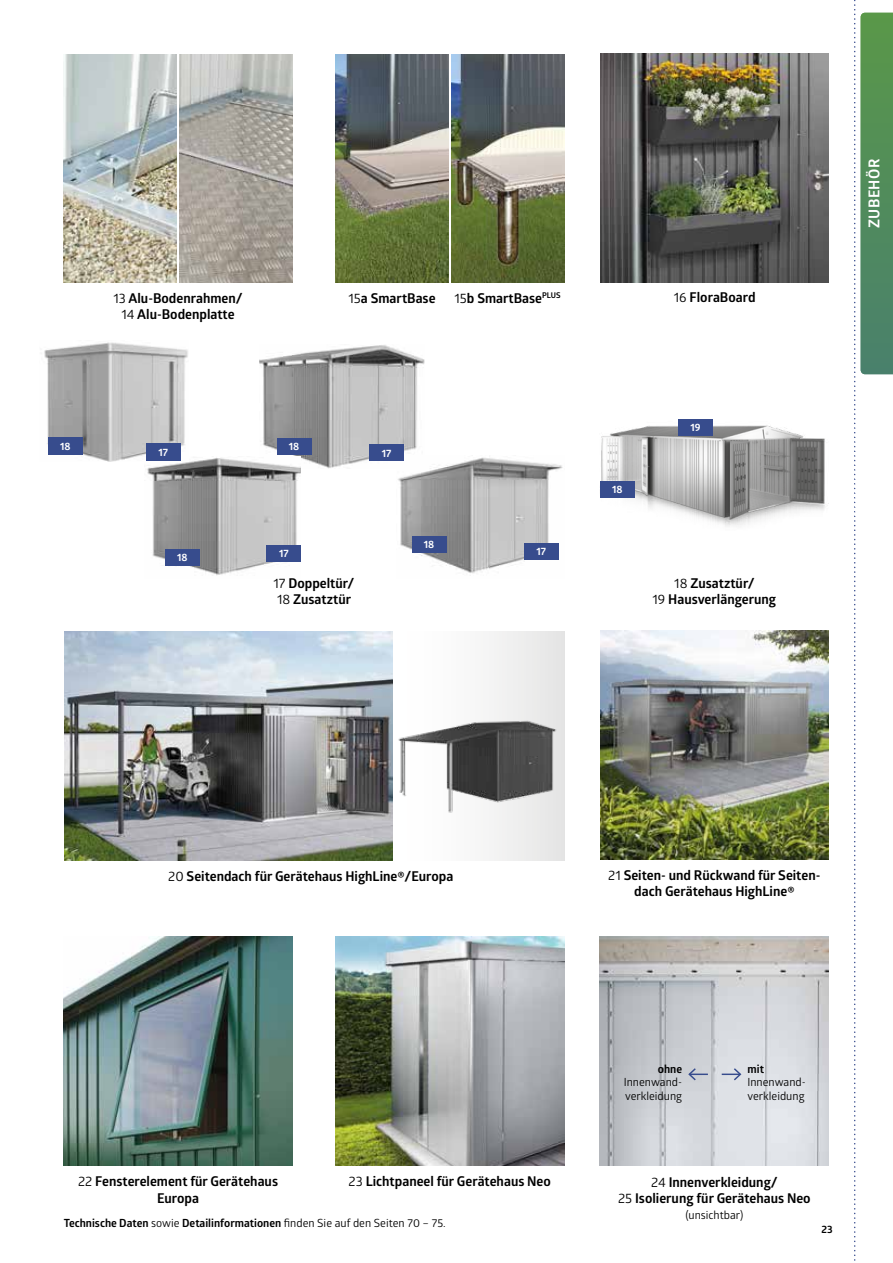
<style>
.page{position:relative;width:893px;height:1263px;background:#fff}
.page>*{position:absolute;margin:0;border:0;box-sizing:border-box;transform-origin:0 0}
.t1{font:700 15px "Glober";color:#fff}
.t2{font:700 13.5px/16.5px "Glober";color:#000;text-align:center}
.t3{font:700 11.25px "Glober";color:#000}
.t4{font:11.25px/13.5px "Glober";color:#000}
.t5{font:700 10.5px "Glober";color:#fff}
.t6{font:700 10.5px "Glober";color:#000}
.s1{font-weight:400}
</style>
<div class="page">
<img style="left:600px;top:54px;width:229px;height:228px">
<img style="left:451px;top:54px;width:113px;height:229px">
<div style="left:393px;top:631px;width:171px;height:229px;background:linear-gradient(to right,#fff,#e7e7e6)"></div>
<img style="left:393px;top:687px;width:171px;height:149px">
<img style="left:64px;top:631px;width:329px;height:229px">
<img style="left:180px;top:54px;width:113px;height:229px">
<img style="left:64px;top:54px;width:113px;height:229px">
<img style="left:600px;top:631px;width:229px;height:228px">
<svg style="left:854px;top:0;width:39px;height:1261px"></svg>
<img style="left:600px;top:419px;width:229px;height:108px">
<div style="left:600px;top:481px;width:34px;height:16px;background:#374c8d"></div>
<div style="left:678px;top:419px;width:34px;height:16px;background:#374c8d"></div>
<img style="left:64px;top:937px;width:228px;height:228px">
<img style="left:600px;top:937px;width:229px;height:228px">
<img style="left:398px;top:457px;width:165px;height:116px">
<div style="left:412px;top:536px;width:34px;height:16px;background:#374c8d"></div>
<div style="left:524px;top:543px;width:34px;height:16px;background:#374c8d"></div>
<img style="left:259px;top:345px;width:166px;height:123px">
<div style="left:277px;top:439px;width:34px;height:16px;background:#374c8d"></div>
<div style="left:370px;top:445px;width:34px;height:16px;background:#374c8d"></div>
<img style="left:147px;top:457px;width:154px;height:118px">
<div style="left:165px;top:549px;width:34px;height:16px;background:#374c8d"></div>
<div style="left:267px;top:545px;width:34px;height:16px;background:#374c8d"></div>
<img style="left:335px;top:54px;width:113px;height:229px">
<img style="left:44px;top:342px;width:145px;height:119px">
<div style="left:48px;top:437px;width:34px;height:17px;background:#374c8d"></div>
<div style="left:146px;top:443px;width:34px;height:18px;background:#374c8d"></div>
<img style="left:335px;top:937px;width:229px;height:228px">
<svg style="left:687px;top:1067px;width:21px;height:15px"></svg>
<svg style="left:722px;top:1067px;width:20px;height:15px"></svg>
<p class="t5" style="left:60px;top:438px;width:12px">18</p>
<p class="t2" style="left:114px;top:289px;width:131px"><span class="s1">13</span> Alu-Bodenrahmen/<br><span class="s1">14</span> Alu-Bodenplatte</p>
<p class="t2" style="left:348px;top:289px;width:89px"><span class="s1">15</span>a SmartBase</p>
<p class="t2" style="left:454px;top:289px;width:108px"><span class="s1">15</span>b SmartBase<sup>PLUS</sup></p>
<p class="t2" style="left:674px;top:288px;width:83px"><span class="s1">16</span> FloraBoard</p>
<p class="t5" style="left:159px;top:445px;width:11px">17</p>
<p class="t5" style="left:177px;top:550px;width:12px">18</p>
<p class="t5" style="left:289px;top:439px;width:12px">18</p>
<p class="t5" style="left:382px;top:445px;width:11px">17</p>
<p class="t5" style="left:279px;top:546px;width:11px">17</p>
<p class="t2" style="left:274px;top:575px;width:82px;text-align:left"><span class="s1">17</span> Doppeltür/<br><span class="s1">18</span> Zusatztür</p>
<p class="t5" style="left:424px;top:537px;width:12px">18</p>
<p class="t5" style="left:537px;top:544px;width:11px">17</p>
<p class="t5" style="left:612px;top:482px;width:12px">18</p>
<p class="t5" style="left:690px;top:420px;width:12px">19</p>
<p class="t2" style="left:652px;top:575px;width:125px"><span class="s1">18</span> Zusatztür/<br><span class="s1">19</span> Hausverlängerung</p>
<p class="t1" style="left:863px;top:228px;width:70px;rotate:-90deg">Zubehör</p>
<p class="t2" style="left:168px;top:867px;width:287px"><span class="s1">20</span> Seitendach für Gerätehaus HighLine®/Europa</p>
<p class="t2" style="left:608px;top:866px;width:214px"><span class="s1">21</span> Seiten- und Rückwand für Seiten&shy;dach Gerätehaus HighLine®</p>
<p class="t2" style="left:78px;top:1173px;width:202px"><span class="s1">22</span> Fensterelement für Gerätehaus<br>Europa</p>
<p class="t2" style="left:349px;top:1173px;width:204px"><span class="s1">23</span> Lichtpaneel für Gerätehaus Neo</p>
<p class="t3" style="left:64px;top:1215px;width:384px">Technische Daten <span class="s1">sowie</span> Detailinformationen <span class="s1">finden Sie auf den Seiten 70 – 75.</span></p>
<p class="t3" style="left:658px;top:1060px;width:26px">ohne</p>
<p class="t4" style="left:624px;top:1075px;width:60px">Innenwand&shy;verkleidung</p>
<p class="t3" style="left:747px;top:1060px;width:18px">mit</p>
<p class="t4" style="left:747px;top:1075px;width:60px">Innenwand&shy;verkleidung</p>
<p class="t2" style="left:618px;top:1173px;width:194px"><span class="s1">24</span> Innenverkleidung/<br><span class="s1">25</span> Isolierung für Gerätehaus Neo</p>
<p class="t4" style="left:685px;top:1208px;width:59px">(unsichtbar)</p>
<p class="t6" style="left:821px;top:1221px;width:13px">23</p>
</div>
